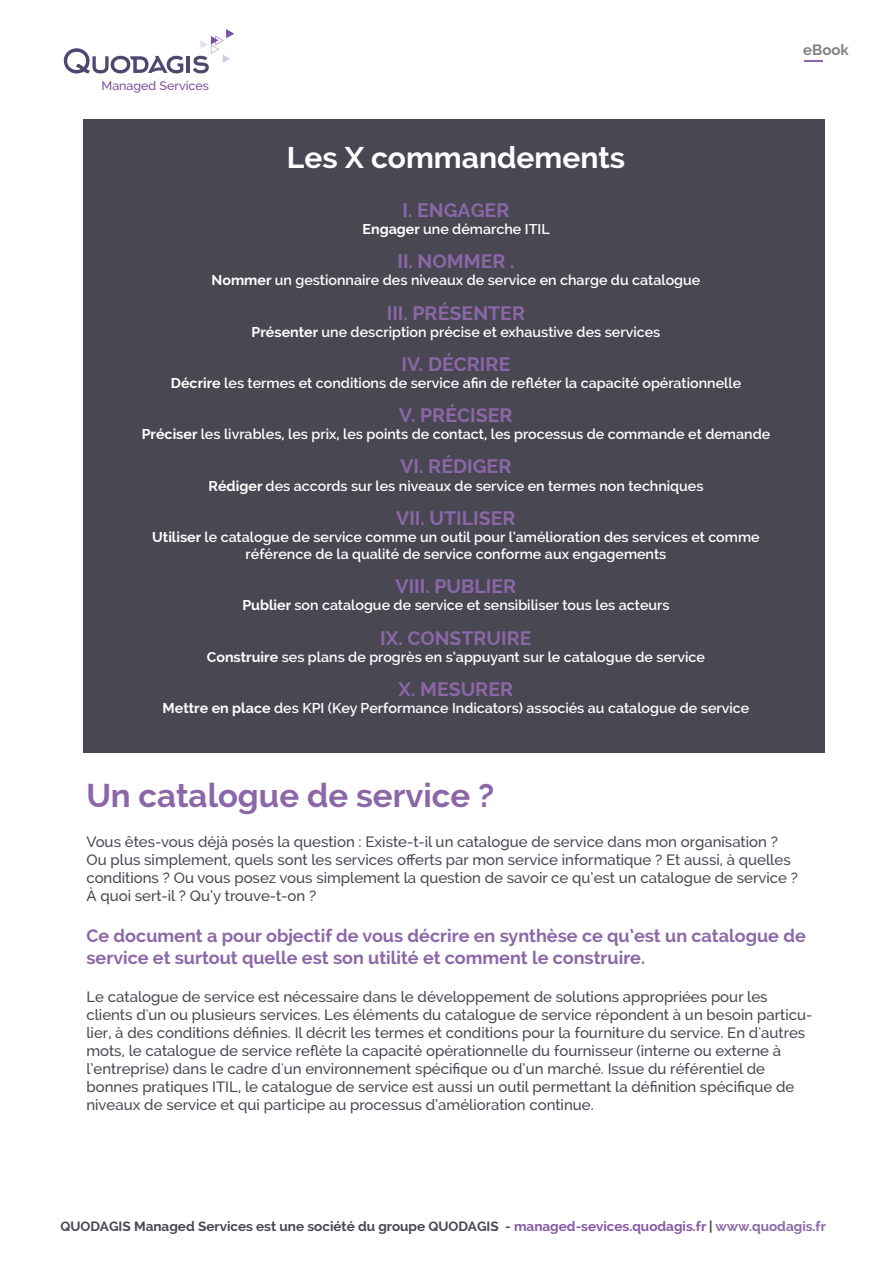
<style>
.page{position:relative;width:893px;height:1263px;background:#fff}
.page>*{position:absolute;margin:0;border:0;box-sizing:border-box;transform-origin:0 0}
.t1{font:700 33px "Raleway";color:#8b67a8}
.t2{font:700 30px "Raleway";color:#fff}
.t3{font:700 19.5px "Raleway";color:#8b67a8}
.t4{font:700 18px/21.6px "Raleway";color:#8b67a8}
.t5{font:500 15px/18px "Raleway";color:#494752}
.t6{font:700 15px "Raleway";color:#828285}
.t7{font:600 14.25px/17.1px "Raleway";color:#fff;text-align:center}
.t8{font:700 13.5px "Raleway";color:#494752}
.t9{font:500 12.45px "Raleway";color:#7e4fa0}
.s1{font-weight:700}
.s2{font-weight:800;font-size:18px}
.s3{color:#8558a4}
.s4{color:#8b67a8}
</style>
<div class="page">
<div style="left:83px;top:119px;width:741px;height:633px;background:#494752"></div>
<svg style="left:64px;top:48px;width:119px;height:25px"></svg>
<hr style="left:187px;top:56px;width:3px;height:17px;background:#4f476d">
<svg style="left:193px;top:29px;width:41px;height:44px"></svg>
<svg style="left:804px;top:60px;width:18px;height:2px"></svg>
<p class="t9" style="left:101px;top:78px;width:109px">Managed Services</p>
<h2 class="t2" style="left:287px;top:141px;width:340px">Les X commandements</h2>
<h3 class="t3" style="left:402px;top:199px;width:108px">I. ENGAGER</h3>
<p class="t7" style="left:362px;top:220px;width:189px"><span class="s1">Engager</span> une démarche ITIL</p>
<h3 class="t3" style="left:397px;top:250px;width:119px">II. NOMMER <span class="s2">.</span></h3>
<p class="t7" style="left:212px;top:272px;width:490px"><span class="s1">Nommer</span> un gestionnaire des niveaux de service en charge du catalogue</p>
<h3 class="t3" style="left:387px;top:302px;width:140px">III. PRÉSENTER</h3>
<p class="t7" style="left:252px;top:323px;width:410px"><span class="s1">Présenter</span> une description précise et exhaustive des services</p>
<h3 class="t3" style="left:401px;top:353px;width:110px">IV. DÉCRIRE</h3>
<p class="t7" style="left:171px;top:374px;width:572px"><span class="s1">Décrire</span> les termes et conditions de service afin de refléter la capacité opérationnelle</p>
<h3 class="t3" style="left:399px;top:404px;width:115px">V. PRÉCISER</h3>
<p class="t7" style="left:142px;top:426px;width:630px"><span class="s1">Préciser</span> les livrables, les prix, les points de contact, les processus de commande et demande</p>
<h3 class="t3" style="left:400px;top:455px;width:112px">VI. RÉDIGER</h3>
<p class="t7" style="left:208px;top:477px;width:497px"><span class="s1">Rédiger</span> des accords sur les niveaux de service en termes non techniques</p>
<h3 class="t3" style="left:396px;top:507px;width:121px">VII. UTILISER</h3>
<p class="t7" style="left:152px;top:528px;width:609px"><span class="s1">Utiliser</span> le catalogue de service comme un outil pour l’amélioration des services et comme référence de la qualité de service conforme aux engagements</p>
<h3 class="t3" style="left:396px;top:575px;width:122px">VIII. PUBLIER</h3>
<p class="t7" style="left:242px;top:597px;width:429px"><span class="s1">Publier</span> son catalogue de service et sensibiliser tous les acteurs</p>
<h3 class="t3" style="left:380px;top:626px;width:153px">IX. CONSTRUIRE</h3>
<p class="t7" style="left:207px;top:648px;width:500px"><span class="s1">Construire</span> ses plans de progrès en s’appuyant sur le catalogue de service</p>
<h3 class="t3" style="left:399px;top:678px;width:116px">X. MESURER</h3>
<p class="t7" style="left:163px;top:699px;width:588px"><span class="s1">Mettre en place</span> des KPI (Key Performance Indicators) associés au catalogue de service</p>
<p class="t6" style="left:803px;top:42px;width:47px">eBook</p>
<h1 class="t1" style="left:86px;top:777px;width:409px">Un catalogue de service ?</h1>
<p class="t5" style="left:86px;top:832px;width:713px">Vous êtes-vous déjà posés la question : Existe-t-il un catalogue de service dans mon organisation ?<br>Ou plus simplement, quels sont les services offerts par mon service informatique ? Et aussi, à quelles conditions ? Ou vous posez vous simplement la question de savoir ce qu’est un catalogue de service ?<br>À quoi sert-il ? Qu’y trouve-t-on ?</p>
<p class="t4" style="left:86px;top:925px;width:721px">Ce document a pour objectif de vous décrire en synthèse ce qu’est un catalogue de service et surtout quelle est son utilité et comment le construire.</p>
<p class="t5" style="left:86px;top:987px;width:727px">Le catalogue de service est nécessaire dans le développement de solutions appropriées pour les clients d'un ou plusieurs services. Les éléments du catalogue de service répondent à un besoin particu&shy;lier, à des conditions définies. Il décrit les termes et conditions pour la fourniture du service. En d'autres mots, le catalogue de service reflète la capacité opérationnelle du fournisseur (interne ou externe à l’entreprise) dans le cadre d'un environnement spécifique ou d’un marché. Issue du référentiel de bonnes pratiques ITIL, le catalogue de service est aussi un outil permettant la définition spécifique de niveaux de service et qui participe au processus d’amélioration continue.</p>
<p class="t8" style="left:60px;top:1218px;width:767px">QUODAGIS Managed Services est une société du groupe QUODAGIS - <span class="s3">managed-sevices.quodagis.fr</span> | <span class="s4">www.quodagis.fr</span></p>
</div>
